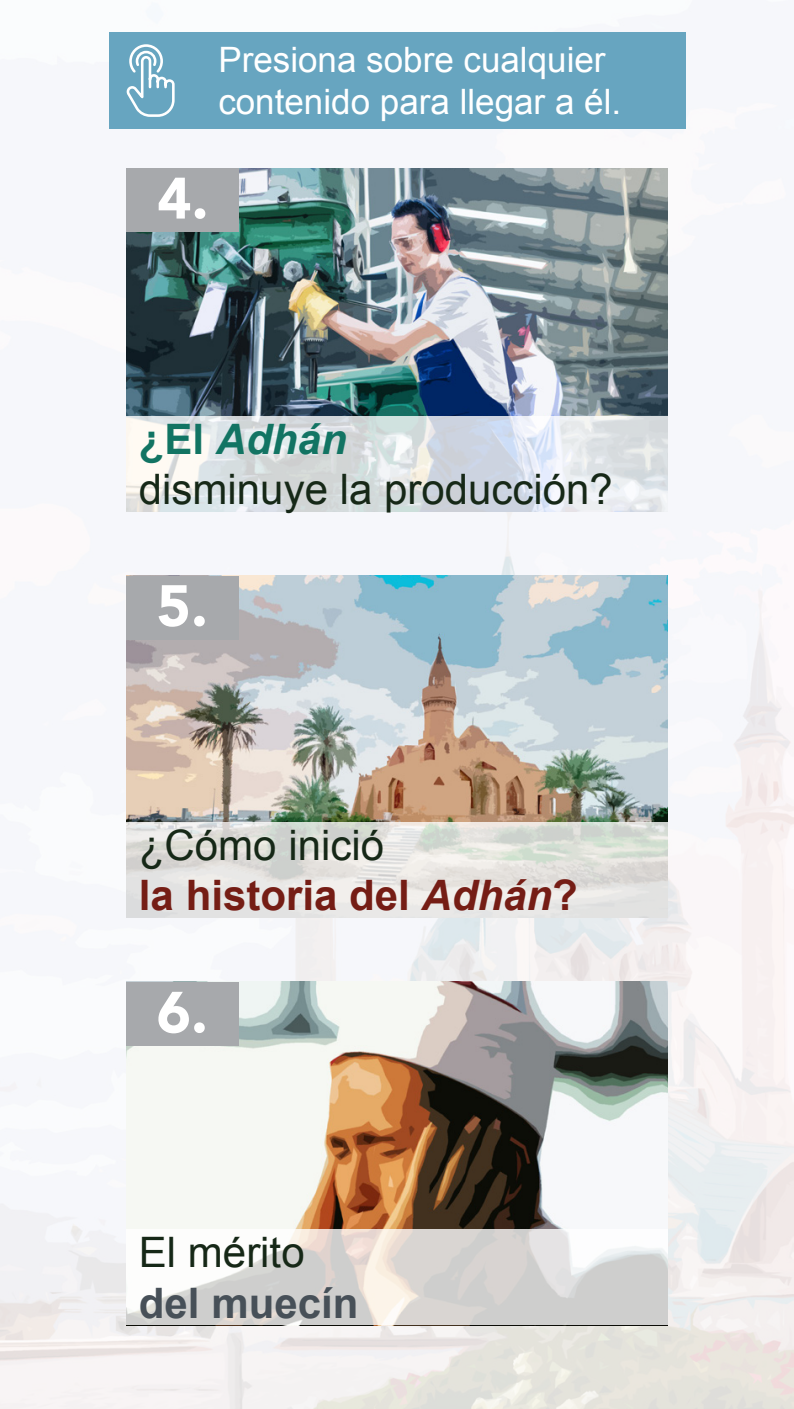
<style>
.page{position:relative;width:794px;height:1409px;background:#fff}
.page>*{position:absolute;margin:0;border:0;box-sizing:border-box;transform-origin:0 0}
.t1{font:900 57.75px "Avenir";color:#fff}
.t2{font:42px/50.4px "Arial";color:#162817}
.t3{font:700 42px/50.4px "Arial";color:#751d15}
.t4{font:700 42px "Arial";color:#475058}
.t5{font:35px/42px "Arial";color:#fff}
.s1{font-weight:700;color:#127463}
.s2{font-weight:700;font-style:italic;color:#127463}
.s3{font-weight:400;color:#162817}
.s4{font-style:italic}
</style>
<div class="page">
<img style="left:0;top:32px;width:793px;height:1377px">
<img style="left:126px;top:982px;width:541px;height:248px">
<img style="left:126px;top:576px;width:542px;height:246px">
<div style="left:126px;top:576px;width:113px;height:64px;background:#a7a9ac"></div>
<div style="left:126px;top:982px;width:113px;height:64px;background:#a7a9ac"></div>
<img style="left:126px;top:168px;width:542px;height:248px">
<div style="left:127px;top:168px;width:112px;height:64px;background:#a7a9ac"></div>
<svg style="left:126px;top:416px;width:542px;height:95px"></svg>
<svg style="left:126px;top:822px;width:542px;height:95px;background:#e2e2de"></svg>
<svg style="left:126px;top:1230px;width:542px;height:95px"></svg>
<div style="left:109px;top:32px;width:576px;height:97px;background:#67a5c0"></div>
<svg style="left:127px;top:44px;width:48px;height:73px"></svg>
<p class="t5" style="left:218px;top:39px;width:404px">Presiona sobre cualquier contenido para llegar a él.</p>
<h1 class="t1" style="left:157px;top:149px;width:53px">4.</h1>
<p class="t2" style="left:139px;top:414px;width:475px"><span class="s1">¿El</span> <span class="s2">Adhán<br></span>disminuye la producción?</p>
<h1 class="t1" style="left:157px;top:556px;width:53px">5.</h1>
<p class="t3" style="left:139px;top:821px;width:440px"><span class="s3">¿Cómo inició<br></span>la historia del <span class="s4">Adhán</span>?</p>
<h1 class="t1" style="left:157px;top:963px;width:53px">6.</h1>
<p class="t2" style="left:139px;top:1228px;width:167px">El mérito</p>
<p class="t4" style="left:139px;top:1275px;width:221px">del muecín</p>
</div>
